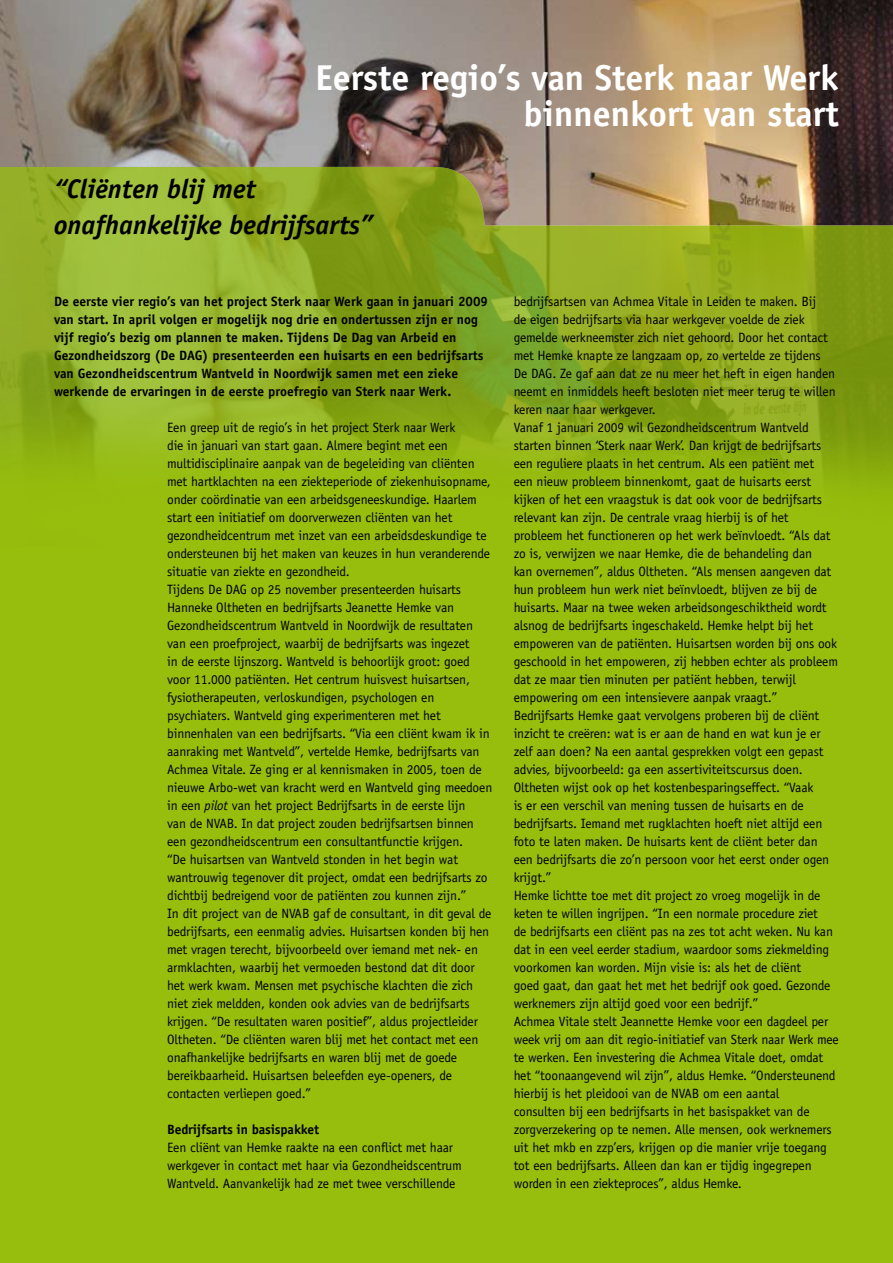
<style>
.page{position:relative;width:893px;height:1263px;background:#fff}
.page>*{position:absolute;margin:0;border:0;box-sizing:border-box;transform-origin:0 0}
.t1{font:700 36px/36px "Officina Sans";color:#fff;text-align:right}
.t2{font:italic 700 27px/36px "Officina Sans";color:#000}
.t3{font:13.5px/18px "Officina Sans";letter-spacing:-.01em;color:#000}
.t4{font:700 13.5px/18px "Officina Sans";color:#000}
.s1{font-style:italic}
</style>
<div class="page">
<div style="left:0;top:166px;width:893px;height:1097px;background:#97be0d"></div>
<img style="left:0;top:225px;width:893px;height:260px">
<img style="left:0;top:0;width:893px;height:225px">
<h1 class="t1" style="left:316px;top:59px;width:525px">Eerste regio’s van Sterk naar Werk binnenkort van start</h1>
<h2 class="t2" style="left:54px;top:171px;width:321px">“Cliënten blij met onafhankelijke bedrijfsarts”</h2>
<p class="t4" style="left:54px;top:292px;width:435px">De eerste vier regio’s van het project Sterk naar Werk gaan in januari 2009 van start. In april volgen er mogelijk nog drie en ondertussen zijn er nog vijf regio’s bezig om plannen te maken. Tijdens De Dag van Arbeid en Gezondheidszorg (De DAG) presenteerden een huisarts en een bedrijfsarts van Gezondheidscentrum Wantveld in Noordwijk samen met een zieke werkende de ervaringen in de eerste proefregio van Sterk naar Werk.</p>
<p class="t3" style="left:167px;top:418px;width:327px">Een greep uit de regio’s in het project Sterk naar Werk<br>die in januari van start gaan. Almere begint met een multidisciplinaire aanpak van de begeleiding van cliënten met hartklachten na een ziekteperiode of ziekenhuisopname, onder coördinatie van een arbeidsgeneeskundige. Haarlem start een initiatief om doorverwezen cliënten van het gezondheidcentrum met inzet van een arbeidsdeskundige te ondersteunen bij het maken van keuzes in hun veranderende situatie van ziekte en gezondheid.<br>Tijdens De DAG op 25 november presenteerden huisarts Hanneke Oltheten en bedrijfsarts Jeanette Hemke van Gezondheidscentrum Wantveld in Noordwijk de resultaten van een proefproject, waarbij de bedrijfsarts was ingezet<br>in de eerste lijnszorg. Wantveld is behoorlijk groot: goed voor 11.000 patiënten. Het centrum huisvest huisartsen, fysiotherapeuten, verloskundigen, psychologen en psychiaters. Wantveld ging experimenteren met het binnenhalen van een bedrijfsarts. “Via een cliënt kwam ik in aanraking met Wantveld”, vertelde Hemke, bedrijfsarts van Achmea Vitale. Ze ging er al kennismaken in 2005, toen de nieuwe Arbo-wet van kracht werd en Wantveld ging meedoen in een <span class="s1">pilot</span> van het project Bedrijfsarts in de eerste lijn<br>van de NVAB. In dat project zouden bedrijfsartsen binnen een gezondheidscentrum een consultantfunctie krijgen.<br>“De huisartsen van Wantveld stonden in het begin wat wantrouwig tegenover dit project, omdat een bedrijfsarts zo dichtbij bedreigend voor de patiënten zou kunnen zijn.”<br>In dit project van de NVAB gaf de consultant, in dit geval de bedrijfsarts, een eenmalig advies. Huisartsen konden bij hen met vragen terecht, bijvoorbeeld over iemand met nek- en armklachten, waarbij het vermoeden bestond dat dit door het werk kwam. Mensen met psychische klachten die zich niet ziek meldden, konden ook advies van de bedrijfsarts krijgen. “De resultaten waren positief”, aldus projectleider Oltheten. “De cliënten waren blij met het contact met een onafhankelijke bedrijfsarts en waren blij met de goede bereikbaarheid. Huisartsen beleefden eye-openers, de contacten verliepen goed.”</p>
<p class="t4" style="left:167px;top:1120px;width:153px">Bedrijfsarts in basispakket</p>
<p class="t3" style="left:167px;top:1138px;width:296px">Een cliënt van Hemke raakte na een conflict met haar werkgever in contact met haar via Gezondheidscentrum<br>Wantveld. Aanvankelijk had ze met twee verschillende</p>
<p class="t3" style="left:514px;top:292px;width:327px">bedrijfsartsen van Achmea Vitale in Leiden te maken. Bij<br>de eigen bedrijfsarts via haar werkgever voelde de ziek gemelde werkneemster zich niet gehoord. Door het contact met Hemke knapte ze langzaam op, zo vertelde ze tijdens<br>De DAG. Ze gaf aan dat ze nu meer het heft in eigen handen neemt en inmiddels heeft besloten niet meer terug te willen keren naar haar werkgever.<br>Vanaf 1 januari 2009 wil Gezondheidscentrum Wantveld starten binnen ‘Sterk naar Werk’. Dan krijgt de bedrijfsarts een reguliere plaats in het centrum. Als een patiënt met<br>een nieuw probleem binnenkomt, gaat de huisarts eerst kijken of het een vraagstuk is dat ook voor de bedrijfsarts relevant kan zijn. De centrale vraag hierbij is of het probleem het functioneren op het werk beïnvloedt. “Als dat zo is, verwijzen we naar Hemke, die de behandeling dan<br>kan overnemen”, aldus Oltheten. “Als mensen aangeven dat hun probleem hun werk niet beïnvloedt, blijven ze bij de huisarts. Maar na twee weken arbeidsongeschiktheid wordt alsnog de bedrijfsarts ingeschakeld. Hemke helpt bij het empoweren van de patiënten. Huisartsen worden bij ons ook geschoold in het empoweren, zij hebben echter als probleem dat ze maar tien minuten per patiënt hebben, terwijl empowering om een intensievere aanpak vraagt.” Bedrijfsarts Hemke gaat vervolgens proberen bij de cliënt inzicht te creëren: wat is er aan de hand en wat kun je er zelf aan doen? Na een aantal gesprekken volgt een gepast advies, bijvoorbeeld: ga een assertiviteitscursus doen.<br>Oltheten wijst ook op het kostenbesparingseffect. “Vaak<br>is er een verschil van mening tussen de huisarts en de bedrijfsarts. Iemand met rugklachten hoeft niet altijd een foto te laten maken. De huisarts kent de cliënt beter dan een bedrijfsarts die zo’n persoon voor het eerst onder ogen krijgt.”<br>Hemke lichtte toe met dit project zo vroeg mogelijk in de keten te willen ingrijpen. “In een normale procedure ziet<br>de bedrijfsarts een cliënt pas na zes tot acht weken. Nu kan dat in een veel eerder stadium, waardoor soms ziekmelding voorkomen kan worden. Mijn visie is: als het de cliënt<br>goed gaat, dan gaat het met het bedrijf ook goed. Gezonde werknemers zijn altijd goed voor een bedrijf.”<br>Achmea Vitale stelt Jeannette Hemke voor een dagdeel per week vrij om aan dit regio-initiatief van Sterk naar Werk mee te werken. Een investering die Achmea Vitale doet, omdat het “toonaangevend wil zijn”, aldus Hemke. “Ondersteunend hierbij is het pleidooi van de NVAB om een aantal<br>consulten bij een bedrijfsarts in het basispakket van de zorgverzekering op te nemen. Alle mensen, ook werknemers uit het mkb en zzp’ers, krijgen op die manier vrije toegang tot een bedrijfsarts. Alleen dan kan er tijdig ingegrepen worden in een ziekteproces”, aldus Hemke.</p>
</div>
